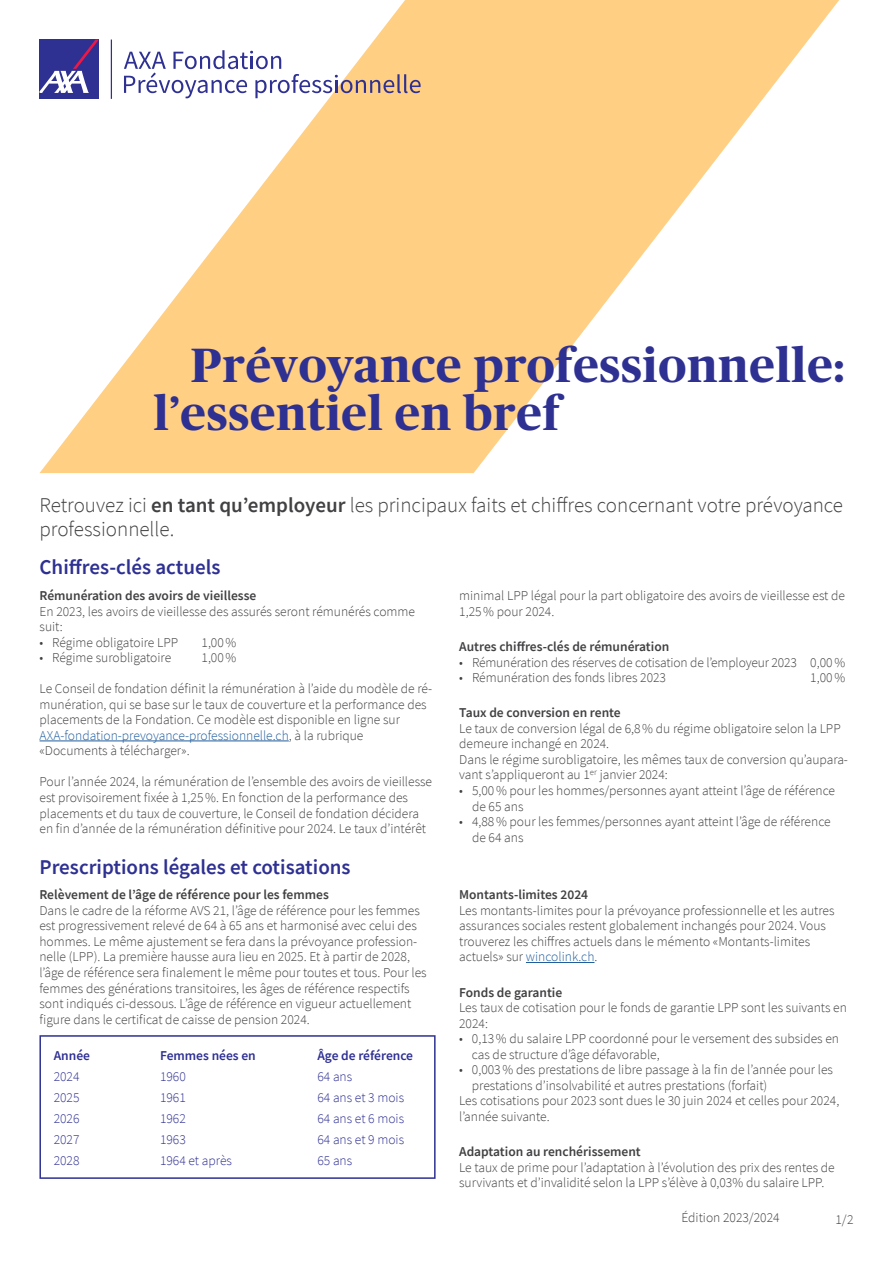
<style>
.page{position:relative;width:893px;height:1263px;background:#fff}
.page>*{position:absolute;margin:0;border:0;box-sizing:border-box;transform-origin:0 0}
.t1{font:700 48px/48px "Publico Headline";letter-spacing:.02em;color:#2e3092}
.t2{font:300 21px/24.2px "Source Sans Pro";color:#414042}
.t3{font:600 21px "Source Sans Pro";color:#2e3092}
.t4{font:300 13.5px/15.5px "Source Sans Pro";color:#414042}
.t5{font:600 13.5px "Source Sans Pro";color:#414042}
.t6{font:300 13.5px "Source Sans Pro";color:#2e3092}
.t7{font:600 13.5px "Source Sans Pro";color:#2e3092}
.s1{font-weight:600}
.s2{color:#215e9e}
</style>
<div class="page">
<svg style="left:39px;top:0;width:800px;height:473px;fill:#ffcf84"></svg>
<hr style="left:40px;top:740px;width:249px;height:1px;background:#215e9e">
<div style="left:39px;top:1035px;width:397px;height:144px;border:2px solid #2e3092"></div>
<hr style="left:526px;top:962px;width:68px;height:1px;background:#215e9e">
<div style="left:40px;top:40px;width:59px;height:59px;background:#2e3092"></div>
<svg style="left:40px;top:40px;width:59px;height:53px"></svg>
<svg style="left:111px;top:40px;width:1px;height:59px"></svg>
<svg style="left:124px;top:50px;width:297px;height:48px"></svg>
<h1 class="t1" style="left:154px;top:338px;width:693px;text-indent:37px">Prévoyance professionnelle: l’essentiel en bref</h1>
<h2 class="t2" style="left:40px;top:493px;width:805px">Retrouvez ici <span class="s1">en tant qu’employeur</span> les principaux faits et chiffres concernant votre prévoyance professionnelle.</h2>
<h2 class="t3" style="left:40px;top:554px;width:182px">Chiffres-clés actuels</h2>
<p class="t5" style="left:40px;top:587px;width:218px">Rémunération des avoirs de vieillesse</p>
<p class="t4" style="left:40px;top:603px;width:377px">En 2023, les avoirs de vieillesse des assurés seront rémunérés comme suit:</p>
<p class="t4" style="left:40px;top:634px;width:140px">• Régime obligatoire LPP</p>
<p class="t4" style="left:202px;top:634px;width:36px">1,00%</p>
<p class="t4" style="left:40px;top:650px;width:133px">• Régime surobligatoire</p>
<p class="t4" style="left:202px;top:650px;width:36px">1,00%</p>
<p class="t4" style="left:40px;top:681px;width:394px">Le Conseil de fondation définit la rémunération à l’aide du modèle de ré&shy;munération, qui se base sur le taux de couverture et la performance des placements de la Fondation. Ce modèle est disponible en ligne sur <span class="s2">AXA-fondation-prevoyance-professionnelle.ch</span>, à la rubrique «Documents à télécharger».</p>
<p class="t4" style="left:40px;top:774px;width:394px">Pour l’année 2024, la rémunération de l’ensemble des avoirs de vieillesse est provisoirement fixée à 1,25%. En fonction de la performance des placements et du taux de couverture, le Conseil de fondation décidera en fin d’année de la rémunération définitive pour 2024. Le taux d’intérêt</p>
<h2 class="t3" style="left:39px;top:853px;width:313px">Prescriptions légales et cotisations</h2>
<p class="t5" style="left:39px;top:886px;width:291px">Relèvement de l’âge de référence pour les femmes</p>
<p class="t4" style="left:39px;top:903px;width:389px">Dans le cadre de la réforme AVS 21, l’âge de référence pour les femmes est progressivement relevé de 64 à 65 ans et harmonisé avec celui des hommes. Le même ajustement se fera dans la prévoyance profession&shy;nelle (LPP). La première hausse aura lieu en 2025. Et à partir de 2028, l’âge de référence sera finalement le même pour toutes et tous. Pour les femmes des générations transitoires, les âges de référence respectifs sont indiqués ci-dessous. L’âge de référence en vigueur actuellement figure dans le certificat de caisse de pension 2024.</p>
<p class="t7" style="left:54px;top:1046px;width:38px">Année</p>
<p class="t7" style="left:160px;top:1046px;width:97px">Femmes nées en</p>
<p class="t7" style="left:317px;top:1046px;width:97px">Âge de référence</p>
<p class="t6" style="left:54px;top:1068px;width:27px">2024</p>
<p class="t6" style="left:160px;top:1068px;width:27px">1960</p>
<p class="t6" style="left:317px;top:1068px;width:36px">64 ans</p>
<p class="t6" style="left:54px;top:1089px;width:27px">2025</p>
<p class="t6" style="left:160px;top:1089px;width:27px">1961</p>
<p class="t6" style="left:317px;top:1089px;width:88px">64 ans et 3 mois</p>
<p class="t6" style="left:54px;top:1110px;width:27px">2026</p>
<p class="t6" style="left:160px;top:1110px;width:27px">1962</p>
<p class="t6" style="left:317px;top:1110px;width:88px">64 ans et 6 mois</p>
<p class="t6" style="left:54px;top:1131px;width:27px">2027</p>
<p class="t6" style="left:160px;top:1131px;width:27px">1963</p>
<p class="t6" style="left:317px;top:1131px;width:88px">64 ans et 9 mois</p>
<p class="t6" style="left:54px;top:1152px;width:27px">2028</p>
<p class="t6" style="left:160px;top:1152px;width:73px">1964 et après</p>
<p class="t6" style="left:317px;top:1152px;width:36px">65 ans</p>
<p class="t4" style="left:459px;top:588px;width:387px">minimal LPP légal pour la part obligatoire des avoirs de vieillesse est de<br>1,25% pour 2024.</p>
<p class="t5" style="left:459px;top:638px;width:212px">Autres chiffres-clés de rémunération</p>
<p class="t4" style="left:459px;top:654px;width:387px">• Rémunération des réserves de cotisation de l’employeur 2023 0,00%</p>
<p class="t4" style="left:459px;top:670px;width:208px">• Rémunération des fonds libres 2023</p>
<p class="t4" style="left:810px;top:670px;width:36px">1,00%</p>
<p class="t5" style="left:459px;top:704px;width:163px">Taux de conversion en rente</p>
<p class="t4" style="left:459px;top:721px;width:390px">Le taux de conversion légal de 6,8% du régime obligatoire selon la LPP demeure inchangé en 2024.<br>Dans le régime surobligatoire, les mêmes taux de conversion qu’aupara&shy;vant s’appliqueront au 1<sup>er</sup> janvier 2024:</p>
<p class="t4" style="left:472px;top:783px;width:365px;text-indent:-13px">• 5,00% pour les hommes/personnes ayant atteint l’âge de référence de 65 ans</p>
<p class="t4" style="left:472px;top:814px;width:360px;text-indent:-13px">• 4,88% pour les femmes/personnes ayant atteint l’âge de référence de 64 ans</p>
<p class="t5" style="left:459px;top:886px;width:131px">Montants-limites 2024</p>
<p class="t4" style="left:459px;top:903px;width:377px">Les montants-limites pour la prévoyance professionnelle et les autres assurances sociales restent globalement inchangés pour 2024. Vous trouverez les chiffres actuels dans le mémento «Montants-limites actuels» sur <span class="s2">wincolink.ch</span>.</p>
<p class="t5" style="left:459px;top:983px;width:105px">Fonds de garantie</p>
<p class="t4" style="left:459px;top:1000px;width:389px">Les taux de cotisation pour le fonds de garantie LPP sont les suivants en<br>2024:</p>
<p class="t4" style="left:472px;top:1031px;width:369px;text-indent:-13px">• 0,13% du salaire LPP coordonné pour le versement des subsides en cas de structure d’âge défavorable,</p>
<p class="t4" style="left:459px;top:1062px;width:375px">• 0,003% des prestations de libre passage à la fin de l’année pour les</p>
<p class="t4" style="left:472px;top:1078px;width:297px">prestations d’insolvabilité et autres prestations (forfait)</p>
<p class="t4" style="left:459px;top:1093px;width:382px">Les cotisations pour 2023 sont dues le 30 juin 2024 et celles pour 2024,</p>
<p class="t4" style="left:459px;top:1109px;width:92px">l’année suivante.</p>
<p class="t5" style="left:459px;top:1143px;width:183px">Adaptation au renchérissement</p>
<p class="t4" style="left:459px;top:1159px;width:377px">Le taux de prime pour l’adaptation à l’évolution des prix des rentes de survivants et d’invalidité selon la LPP s’élève à 0,03% du salaire LPP.</p>
<p class="t4" style="left:681px;top:1210px;width:100px">Édition 2023/2024</p>
<p class="t4" style="left:835px;top:1211px;width:20px">1/2</p>
</div>
